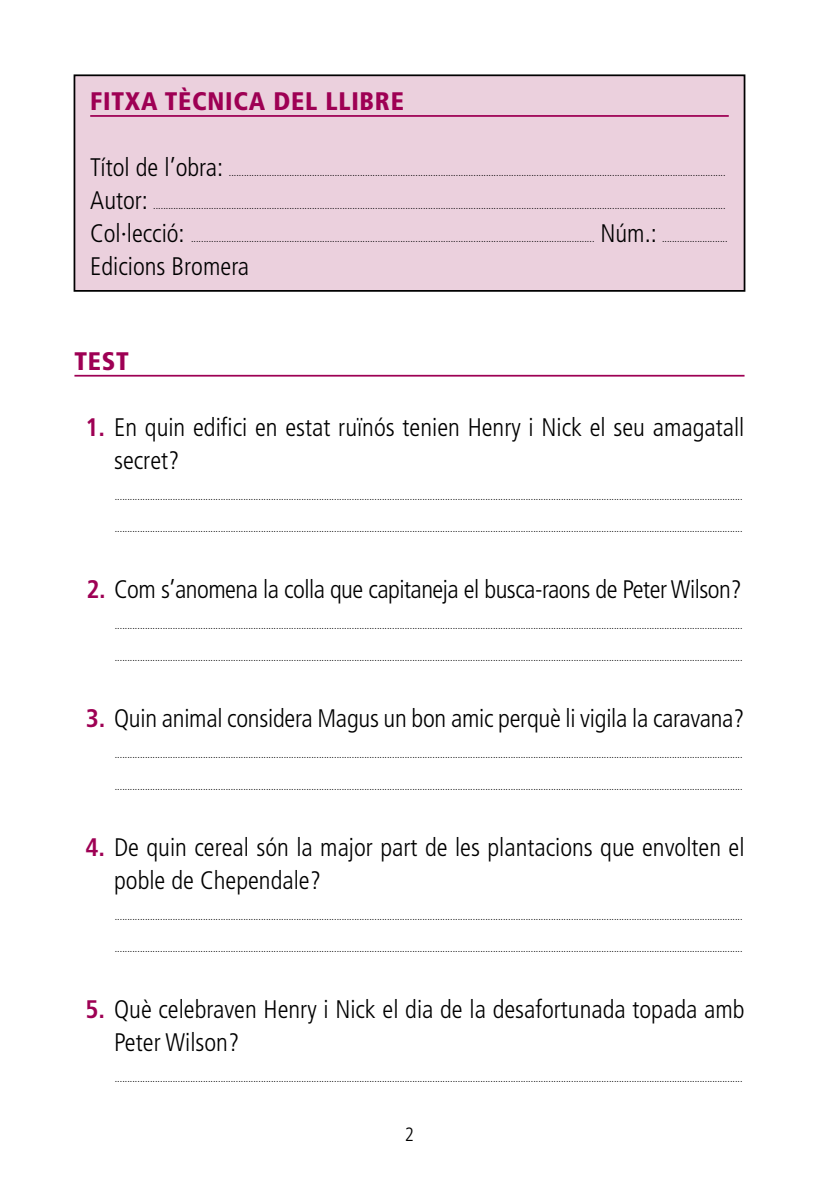
<style>
.page{position:relative;width:819px;height:1191px;background:#fff}
.page>*{position:absolute;margin:0;border:0;box-sizing:border-box;transform-origin:0 0}
.t1{font:300 condensed 25.38px/32.9px "Frutiger LT Std";color:#000}
.t2{font:300 condensed 25.38px "Frutiger LT Std";letter-spacing:-.02em;color:#000}
.t3{font:900 condensed 25.38px "Frutiger LT Std";letter-spacing:.03em;color:#9e0054}
.t4{font:300 condensed 19.25px "Frutiger LT Std";color:#000}
.t5{font:300 condensed 10.5px "Frutiger LT Std";color:#000}
.s1{font-weight:700;color:#9e0054}
</style>
<div class="page">
<hr style="left:74px;top:375px;width:670px;height:1px;background:#9e0054">
<div style="left:74px;top:75px;width:670px;height:216px;background:#ebd0dd"></div>
<hr style="left:90px;top:115px;width:638px;height:2px;background:#9e0054">
<div style="left:74px;top:74px;width:671px;height:218px;border:2px solid #000"></div>
<h1 class="t3" style="left:90px;top:86px;width:315px">FITXA TÈCNICA DEL LLIBRE</h1>
<h1 class="t1" style="left:90px;top:151px;width:134px">Títol de l’obra:</h1>
<p class="t5" style="left:229px;top:166px;width:498px">.....................................................................................................................................................................................................</p>
<h1 class="t1" style="left:90px;top:184px;width:59px">Autor:</h1>
<p class="t5" style="left:153px;top:199px;width:574px">...................................................................................................................................................................................................................................</p>
<h1 class="t1" style="left:90px;top:217px;width:96px">Col·lecció:</h1>
<p class="t5" style="left:191px;top:232px;width:405px">................................................................................................................................................................</p>
<h1 class="t1" style="left:600px;top:217px;width:58px">Núm.:</h1>
<p class="t5" style="left:662px;top:232px;width:67px">..........................</p>
<h1 class="t1" style="left:90px;top:250px;width:160px">Edicions Bromera</h1>
<h1 class="t3" style="left:74px;top:346px;width:56px">TEST</h1>
<h1 class="t1" style="left:114px;top:411px;width:631px;text-indent:-29px"><span class="s1">1.</span> En quin edifici en estat ruïnós tenien Henry i Nick el seu amagatall secret?</h1>
<p class="t5" style="left:115px;top:491px;width:629px">.........................................................................................................................................................................................................................................................</p>
<p class="t5" style="left:115px;top:522px;width:629px">.........................................................................................................................................................................................................................................................</p>
<h1 class="t2" style="left:86px;top:575px;width:656px"><span class="s1">2.</span> Com s’anomena la colla que capitaneja el busca-raons de Peter Wilson?</h1>
<p class="t5" style="left:115px;top:620px;width:629px">.........................................................................................................................................................................................................................................................</p>
<p class="t5" style="left:115px;top:651px;width:629px">.........................................................................................................................................................................................................................................................</p>
<h1 class="t1" style="left:86px;top:702px;width:660px"><span class="s1">3.</span> Quin animal considera Magus un bon amic perquè li vigila la caravana?</h1>
<p class="t5" style="left:115px;top:749px;width:629px">.........................................................................................................................................................................................................................................................</p>
<p class="t5" style="left:115px;top:780px;width:629px">.........................................................................................................................................................................................................................................................</p>
<h1 class="t1" style="left:114px;top:831px;width:632px;text-indent:-29px"><span class="s1">4.</span> De quin cereal són la major part de les plantacions que envolten el poble de Chependale?</h1>
<p class="t5" style="left:115px;top:911px;width:629px">.........................................................................................................................................................................................................................................................</p>
<p class="t5" style="left:115px;top:942px;width:629px">.........................................................................................................................................................................................................................................................</p>
<h1 class="t1" style="left:114px;top:993px;width:632px;text-indent:-29px"><span class="s1">5.</span> Què celebraven Henry i Nick el dia de la desafortunada topada amb<br>Peter Wilson?</h1>
<p class="t5" style="left:115px;top:1072px;width:629px">.........................................................................................................................................................................................................................................................</p>
<h2 class="t4" style="left:405px;top:1123px;width:11px">2</h2>
</div>
